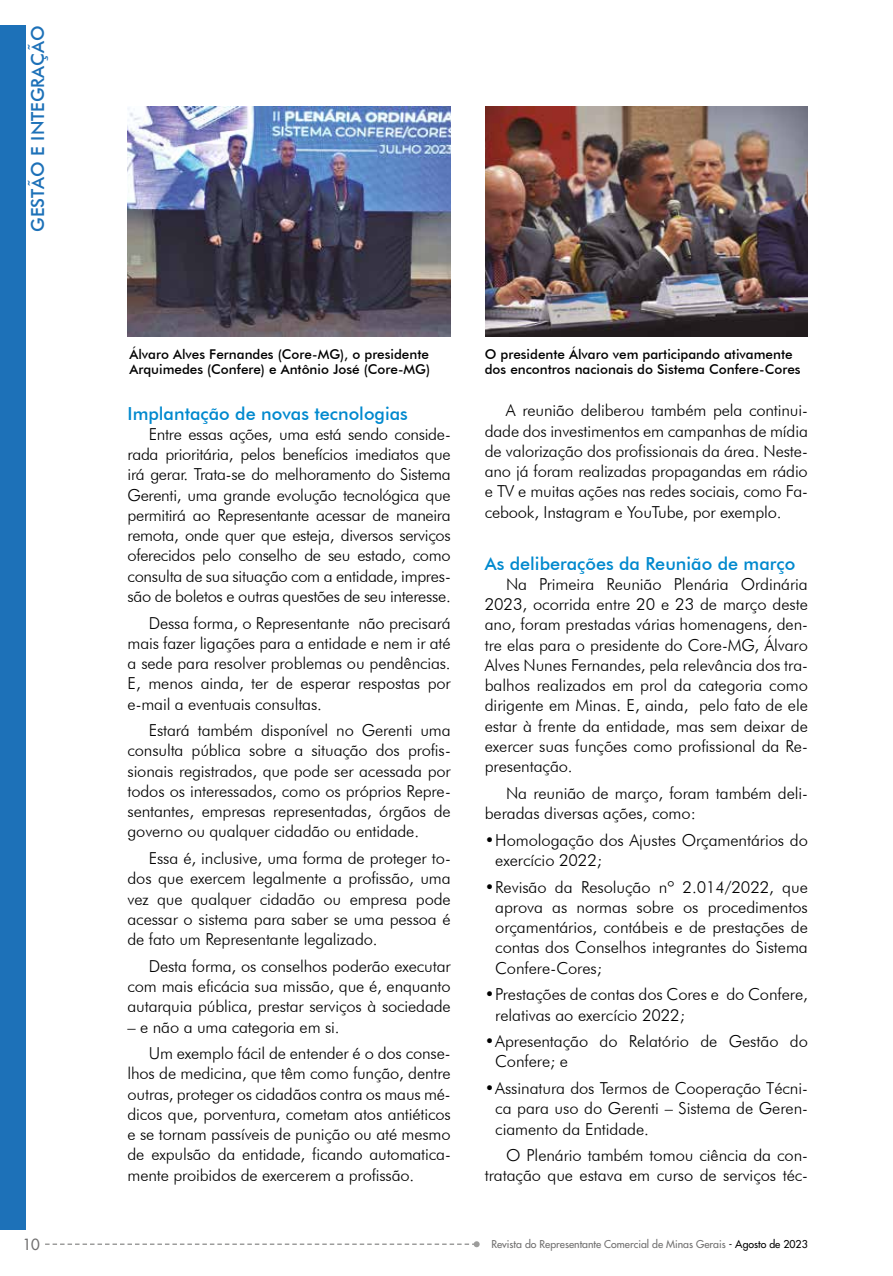
<style>
.page{position:relative;width:893px;height:1276px;background:#fff}
.page>*{position:absolute;margin:0;border:0;box-sizing:border-box;transform-origin:0 0}
.t1{font:500 18px "Futura BT";color:#0089ce}
.t2{font:500 18px "Futura BT";color:#1d71b8}
.t3{font:300 16.5px/20.2px "Futura BT";letter-spacing:-.005em;color:#000;text-align:justify}
.t4{font:15px "Futura LT";color:#706f6f}
.t5{font:500 13.5px/15px "Futura BT";color:#000}
.t6{font:10.5px "Futura LT";color:#706f6f}
.s1{color:#000}
</style>
<div class="page">
<svg style="left:45px;top:1241px;width:435px;height:6px"></svg>
<div style="left:0;top:26px;width:26px;height:1204px;background:#1d71b8"></div>
<img style="left:128px;top:106px;width:322px;height:230px">
<img style="left:485px;top:106px;width:323px;height:230px">
<p class="t2" style="left:27px;top:232px;width:208px;rotate:-90deg">GESTÃO E INTEGRAÇÃO</p>
<p class="t5" style="left:129px;top:347px;width:302px">Álvaro Alves Fernandes (Core-MG), o presidente<br>Arquimedes (Confere) e Antônio José (Core-MG)</p>
<p class="t5" style="left:485px;top:347px;width:317px">O presidente Álvaro vem participando ativamente dos encontros nacionais do Sistema Confere-Cores</p>
<p class="t1" style="left:128px;top:402px;width:282px">Implantação de novas tecnologias</p>
<p class="t3" style="left:128px;top:424px;width:325px;text-indent:21px">Entre essas ações, uma está sendo conside&shy;rada prioritária, pelos benefícios imediatos que irá gerar. Trata-se do melhoramento do Sistema Gerenti, uma grande evolução tecnológica que permitirá ao Representante acessar de maneira remota, onde quer que esteja, diversos serviços oferecidos pelo conselho de seu estado, como consulta de sua situação com a entidade, impres&shy;são de boletos e outras questões de seu interesse.</p>
<p class="t3" style="left:128px;top:612px;width:325px;text-indent:21px">Dessa forma, o Representante não precisará mais fazer ligações para a entidade e nem ir até a sede para resolver problemas ou pendências.<br>E, menos ainda, ter de esperar respostas por e-mail a eventuais consultas.</p>
<p class="t3" style="left:128px;top:720px;width:325px;text-indent:21px">Estará também disponível no Gerenti uma consulta pública sobre a situação dos profis&shy;sionais registrados, que pode ser acessada por todos os interessados, como os próprios Repre&shy;sentantes, empresas representadas, órgãos de governo ou qualquer cidadão ou entidade.</p>
<p class="t3" style="left:128px;top:848px;width:325px;text-indent:21px">Essa é, inclusive, uma forma de proteger to&shy;dos que exercem legalmente a profissão, uma vez que qualquer cidadão ou empresa pode acessar o sistema para saber se uma pessoa é de fato um Representante legalizado.</p>
<p class="t3" style="left:128px;top:955px;width:325px;text-indent:21px">Desta forma, os conselhos poderão executar com mais eficácia sua missão, que é, enquanto autarquia pública, prestar serviços à sociedade</p>
<p class="t3" style="left:149px;top:1013px;width:303px;line-height:26.7px;text-indent:-21px">– e não a uma categoria em si.<br>Um exemplo fácil de entender é o dos conse-</p>
<p class="t3" style="left:128px;top:1063px;width:325px">lhos de medicina, que têm como função, dentre outras, proteger os cidadãos contra os maus mé&shy;dicos que, porventura, cometam atos antiéticos e se tornam passíveis de punição ou até mesmo de expulsão da entidade, ficando automatica&shy;mente proibidos de exercerem a profissão.</p>
<p class="t3" style="left:485px;top:400px;width:325px;text-indent:21px">A reunião deliberou também pela continui&shy;dade dos investimentos em campanhas de mídia de valorização dos profissionais da área. Neste&shy;ano já foram realizadas propagandas em rádio e TV e muitas ações nas redes sociais, como Fa&shy;cebook, Instagram e YouTube, por exemplo.</p>
<p class="t1" style="left:485px;top:552px;width:312px">As deliberações da Reunião de março</p>
<p class="t3" style="left:485px;top:574px;width:325px;text-indent:21px">Na Primeira Reunião Plenária Ordinária 2023, ocorrida entre 20 e 23 de março deste ano, foram prestadas várias homenagens, den&shy;tre elas para o presidente do Core-MG, Álvaro Alves Nunes Fernandes, pela relevância dos tra&shy;balhos realizados em prol da categoria como dirigente em Minas. E, ainda, pelo fato de ele estar à frente da entidade, mas sem deixar de exercer suas funções como profissional da Re&shy;presentação.</p>
<p class="t3" style="left:485px;top:782px;width:325px;text-indent:21px">Na reunião de março, foram também deli&shy;beradas diversas ações, como:</p>
<p class="t3" style="left:495px;top:829px;width:314px;text-indent:-10px">•Homologação dos Ajustes Orçamentários do exercício 2022;</p>
<p class="t3" style="left:495px;top:876px;width:314px;text-indent:-10px">•Revisão da Resolução nº 2.014/2022, que aprova as normas sobre os procedimentos orçamentários, contábeis e de prestações de contas dos Conselhos integrantes do Sistema Confere-Cores;</p>
<p class="t3" style="left:495px;top:984px;width:314px;text-indent:-10px">•Prestações de contas dos Cores e do Confere, relativas ao exercício 2022;</p>
<p class="t3" style="left:495px;top:1031px;width:314px;text-indent:-10px">•Apresentação do Relatório de Gestão do<br>Confere; e</p>
<p class="t3" style="left:495px;top:1078px;width:314px;text-indent:-10px">•Assinatura dos Termos de Cooperação Técni&shy;ca para uso do Gerenti – Sistema de Geren&shy;ciamento da Entidade.</p>
<p class="t3" style="left:485px;top:1145px;width:325px;text-align:right">O Plenário também tomou ciência da con&shy;tratação que estava em curso de serviços téc-</p>
<p class="t4" style="left:23px;top:1234px;width:19px">10</p>
<p class="t6" style="left:491px;top:1237px;width:318px">Revista do Representante Comercial de Minas Gerais <span class="s1">- Agosto de 2023</span></p>
</div>
